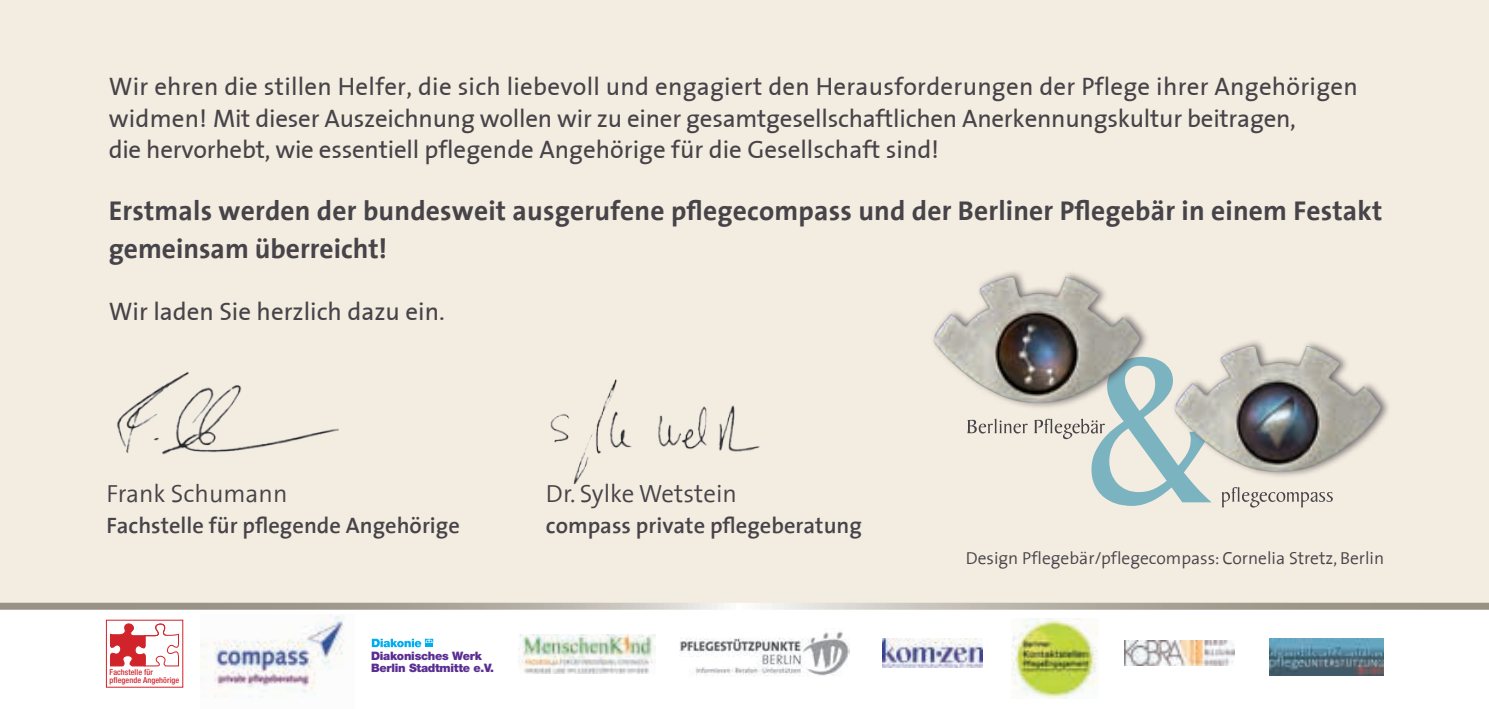
<style>
.page{position:relative;width:1489px;height:709px;background:#fff}
.page>*{position:absolute;margin:0;border:0;box-sizing:border-box;transform-origin:0 0}
.t1{font:700 27.5px/37.5px "The Sans";letter-spacing:.005em;color:#464349}
.t2{font:25px/31.2px "The Sans Plain";color:#464349}
.t3{font:300 25px "The Sans";color:#464349}
.t4{font:600 22.5px "The Sans";color:#464349}
.t5{font:300 17.5px "The Sans";color:#464349}
.t6{font:900 11.75px/12.5px "Helvetica Neue";letter-spacing:-.025em;color:#5b2e91}
.t7{font:500 condensed 8px/8px "Helvetica Neue";letter-spacing:.01em;color:#d1232a}
</style>
<div class="page">
<div style="left:0;top:0;width:1488px;height:606px;background:#f3ece0"></div>
<img style="left:519px;top:634px;width:136px;height:39px">
<img style="left:679px;top:631px;width:170px;height:45px">
<img style="left:1269px;top:638px;width:114px;height:37px">
<img style="left:882px;top:638px;width:100px;height:29px">
<svg style="left:110px;top:623px;width:69px;height:44px"></svg>
<svg style="left:372px;top:638px;width:61px;height:9px"></svg>
<img style="left:1124px;top:640px;width:110px;height:25px">
<img style="left:1011px;top:619px;width:86px;height:79px">
<img style="left:200px;top:614px;width:144px;height:83px">
<img style="left:116px;top:371px;width:223px;height:84px">
<img style="left:550px;top:379px;width:210px;height:106px">
<div style="left:930px;top:269px;width:219px;height:141px;background:#464349;opacity:.75"></div>
<img style="left:978px;top:276px;width:34px;height:18px">
<div style="left:1171px;top:338px;width:219px;height:141px;background:#464349;opacity:.75"></div>
<img style="left:1219px;top:345px;width:34px;height:18px">
<svg style="left:1221px;top:487px;width:111px;height:20px"></svg>
<svg style="left:967px;top:357px;width:244px;height:149px"></svg>
<svg style="left:0;top:602px;width:1488px;height:7px;background:#b8b3a9"></svg>
<p class="t2" style="left:109px;top:71px;width:1250px">Wir ehren die stillen Helfer, die sich liebevoll und engagiert den Herausforderungen der Pflege ihrer Angehörigen widmen! Mit dieser Auszeichnung wollen wir zu einer gesamtgesellschaftlichen Anerkennungskultur beitragen,<br>die hervorhebt, wie essentiell pflegende Angehörige für die Gesellschaft sind!</p>
<p class="t1" style="left:109px;top:192px;width:1275px">Erstmals werden der bundesweit ausgerufene pflegecompass und der Berliner Pflegebär in einem Festakt gemeinsam überreicht!</p>
<p class="t2" style="left:109px;top:296px;width:337px">Wir laden Sie herzlich dazu ein.</p>
<p class="t3" style="left:106px;top:472px;width:183px">Frank Schumann</p>
<p class="t4" style="left:106px;top:506px;width:355px">Fachstelle für pflegende Angehörige</p>
<p class="t7" style="left:110px;top:668px;width:71px">Fachstelle für pflegende Angehörige</p>
<p class="t6" style="left:371px;top:649px;width:124px">Diakonisches Werk<br>Berlin Stadtmitte e.V.</p>
<p class="t3" style="left:546px;top:472px;width:192px">Dr. Sylke Wetstein</p>
<p class="t4" style="left:546px;top:506px;width:317px">compass private pflegeberatung</p>
<p class="t5" style="left:965px;top:544px;width:420px">Design Pflegebär/pflegecompass: Cornelia Stretz, Berlin</p>
</div>
